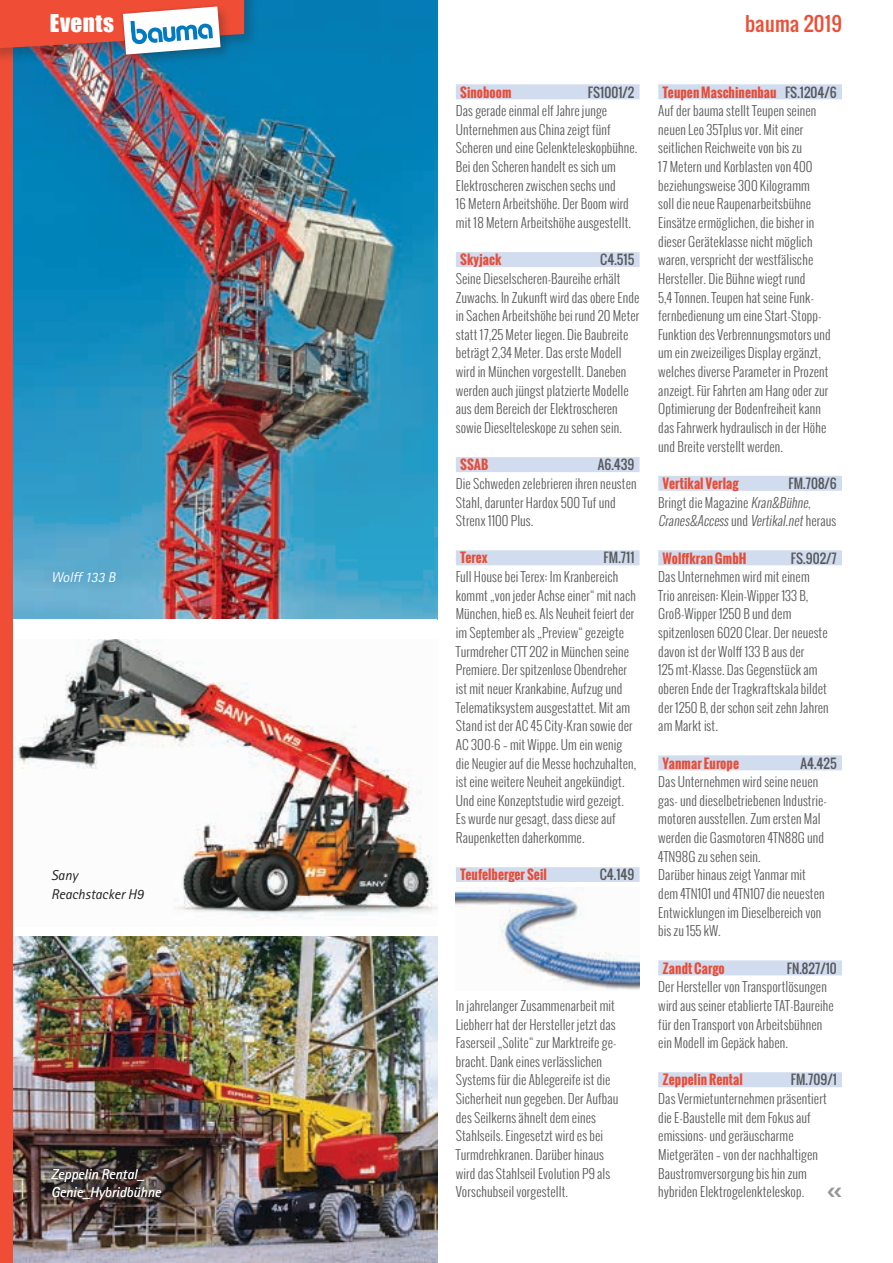
<style>
.page{position:relative;width:893px;height:1263px;background:#fff}
.page>*{position:absolute;margin:0;border:0;box-sizing:border-box;transform-origin:0 0}
.t1{font:22.5px "Impact";letter-spacing:.02em;color:#fff}
.t2{font:19.5px "Oswald";letter-spacing:.015em;color:#ef4d35}
.t3{font:italic 14.25px/18.6px "Rotis Sans Serif";color:#fff}
.t4{font:italic 14.25px/18.6px "Rotis Sans Serif";color:#231f20}
.t5{font:300 13.05px/18.6px "Oswald";letter-spacing:.005em;color:#57585a}
.t6{font:700 13.05px "Oswald";letter-spacing:.005em;color:#e74d37}
.t7{font:italic 300 13.05px/18.6px "Oswald";color:#57585a}
.t8{font:13.05px "Oswald";letter-spacing:.005em;color:#57585a}
.s1{font-weight:700;color:#e74d37}
.s2{font-weight:400}
.s3{font-weight:400;font-style:normal}
.s4{font-style:normal}
</style>
<div class="page">
<img style="left:13px;top:0;width:424px;height:619px">
<img style="left:13px;top:639px;width:424px;height:281px">
<img style="left:13px;top:936px;width:424px;height:327px">
<div style="left:456px;top:84px;width:183px;height:15px;background:#d1dcef"></div>
<div style="left:456px;top:252px;width:183px;height:15px;background:#d1dcef"></div>
<div style="left:456px;top:457px;width:183px;height:15px;background:#d1dcef"></div>
<div style="left:456px;top:550px;width:183px;height:15px;background:#d1dcef"></div>
<div style="left:456px;top:867px;width:183px;height:15px;background:#d1dcef"></div>
<img style="left:456px;top:887px;width:183px;height:103px">
<div style="left:658px;top:84px;width:184px;height:15px;background:#d1dcef"></div>
<div style="left:658px;top:476px;width:184px;height:15px;background:#d1dcef"></div>
<div style="left:658px;top:550px;width:184px;height:15px;background:#d1dcef"></div>
<div style="left:658px;top:755px;width:184px;height:15px;background:#d1dcef"></div>
<div style="left:658px;top:960px;width:184px;height:15px;background:#d1dcef"></div>
<div style="left:658px;top:1072px;width:184px;height:15px;background:#d1dcef"></div>
<div style="left:0;top:0;width:13px;height:1263px;background:#ef4d35"></div>
<div style="left:0;top:0;width:259px;height:63px;background:#231f20;opacity:.25"></div>
<div style="left:121px;top:5px;width:112px;height:62px;background:#231f20;opacity:.25"></div>
<img style="left:0;top:0;width:244px;height:58px">
<div style="left:44px;top:563px;width:81px;height:29px;background:#0073bc;opacity:.4"></div>
<div style="left:43px;top:1159px;width:127px;height:50px;background:#231f20;opacity:.85"></div>
<h1 class="t1" style="left:50px;top:6px;width:66px">Events</h1>
<h2 class="t2" style="left:745px;top:9px;width:98px">bauma 2019</h2>
<p class="t3" style="left:51px;top:568px;width:66px">Wolff 133 B</p>
<p class="t4" style="left:51px;top:866px;width:94px">Sany<br>Reachstacker H9</p>
<p class="t3" style="left:51px;top:1165px;width:111px">Zeppelin Rental_<br>Genie_Hybridbühne</p>
<p class="t6" style="left:460px;top:82px;width:53px">Sinoboom</p>
<p class="t8" style="left:588px;top:82px;width:48px">FS1001/2</p>
<p class="t5" style="left:456px;top:101px;width:183px">Das gerade einmal elf Jahre junge Unternehmen aus China zeigt fünf Scheren und eine Gelenkteleskopbühne.<br>Bei den Scheren handelt es sich um Elektroscheren zwischen sechs und<br>16 Metern Arbeitshöhe. Der Boom wird mit 18 Metern Arbeitshöhe ausgestellt.</p>
<p class="t6" style="left:460px;top:250px;width:43px">Skyjack</p>
<p class="t8" style="left:600px;top:250px;width:36px">C4.515</p>
<p class="t5" style="left:456px;top:269px;width:185px">Seine Dieselscheren-Baureihe erhält Zuwachs. In Zukunft wird das obere Ende in Sachen Arbeitshöhe bei rund 20 Meter statt 17,25 Meter liegen. Die Baubreite beträgt 2,34 Meter. Das erste Modell wird in München vorgestellt. Daneben werden auch jüngst platzierte Modelle aus dem Bereich der Elektroscheren sowie Dieselteleskope zu sehen sein.</p>
<p class="t6" style="left:460px;top:455px;width:30px">SSAB</p>
<p class="t8" style="left:598px;top:455px;width:38px">A6.439</p>
<p class="t5" style="left:456px;top:474px;width:182px">Die Schweden zelebrieren ihren neusten<br>Stahl, darunter Hardox 500 Tuf und<br>Strenx 1100 Plus.</p>
<p class="t6" style="left:460px;top:548px;width:29px">Terex</p>
<p class="t8" style="left:604px;top:548px;width:32px">FM.711</p>
<p class="t5" style="left:456px;top:567px;width:182px">Full House bei Terex: Im Kranbereich kommt ,,von jeder Achse einer“ mit nach München, hieß es. Als Neuheit feiert der im September als ,,Preview“ gezeigte Turmdreher CTT 202 in München seine Premiere. Der spitzenlose Obendreher ist mit neuer Krankabine, Aufzug und Telematiksystem ausgestattet. Mit am Stand ist der AC 45 City-Kran sowie der AC 300-6 – mit Wippe. Um ein wenig die Neugier auf die Messe hochzuhalten, ist eine weitere Neuheit angekündigt.<br>Und eine Konzeptstudie wird gezeigt.<br>Es wurde nur gesagt, dass diese auf Raupenketten daherkomme.</p>
<p class="t6" style="left:460px;top:865px;width:88px">Teufelberger Seil</p>
<p class="t8" style="left:600px;top:865px;width:36px">C4.149</p>
<p class="t5" style="left:456px;top:996px;width:164px">In jahrelanger Zusammenarbeit mit Liebherr hat der Hersteller jetzt das Faserseil ,,Solite“ zur Marktreife ge&shy;bracht. Dank eines verlässlichen Systems für die Ablegereife ist die Sicherheit nun gegeben. Der Aufbau des Seilkerns ähnelt dem eines Stahlseils. Eingesetzt wird es bei Turmdrehkranen. Darüber hinaus wird das Stahlseil Evolution P9 als Vorschubseil vorgestellt.</p>
<p class="t5" style="left:658px;top:83px;width:180px;text-indent:4px"><span class="s1">Teupen Maschinenbau</span> <span class="s2">FS.1204/6<br></span>Auf der bauma stellt Teupen seinen neuen Leo 35Tplus vor. Mit einer seitlichen Reichweite von bis zu<br>1 7 Metern und Korblasten von 400 beziehungsweise 300 Kilogramm<br>soll die neue Raupenarbeitsbühne Einsätze ermöglichen, die bisher in dieser Geräteklasse nicht möglich waren, verspricht der westfälische Hersteller. Die Bühne wiegt rund<br>5,4 Tonnen. Teupen hat seine Funk&shy;fernbedienung um eine Start-Stopp-Funktion des Verbrennungsmotors und um ein zweizeiliges Display ergänzt, welches diverse Parameter in Prozent anzeigt. Für Fahrten am Hang oder zur Optimierung der Bodenfreiheit kann das Fahrwerk hydraulisch in der Höhe und Breite verstellt werden.</p>
<p class="t6" style="left:662px;top:474px;width:78px">Vertikal Verlag</p>
<p class="t7" style="left:658px;top:474px;width:180px;text-indent:130px"><span class="s3">FM.708/6<br></span><span class="s4">Bringt die Magazine</span> Kran&amp;Bühne<span class="s4">,<br></span>Cranes&amp;Access<span class="s4">u n d</span> Vertikal.net<span class="s4">h e r a u s</span></p>
<p class="t6" style="left:662px;top:548px;width:85px">Wolffkran GmbH</p>
<p class="t8" style="left:791px;top:548px;width:48px">FS.902/7</p>
<p class="t5" style="left:658px;top:567px;width:172px">Das Unternehmen wird mit einem<br>Trio anreisen: Klein-Wipper 133 B,<br>Groß-Wipper 1250 B und dem spitzenlosen 6020 Clear. Der neueste davon ist der Wolff 133 B aus der<br>125 mt-Klasse. Das Gegenstück am oberen Ende der Tragkraftskala bildet der 1250 B, der schon seit zehn Jahren am Markt ist.</p>
<p class="t6" style="left:662px;top:753px;width:78px">Yanmar Europe</p>
<p class="t8" style="left:800px;top:753px;width:38px">A4.425</p>
<p class="t5" style="left:658px;top:772px;width:170px">Das Unternehmen wird seine neuen gas- und dieselbetriebenen Industrie&shy;motoren ausstellen. Zum ersten Mal werden die Gasmotoren 4TN88G und<br>4TN98G zu sehen sein.<br>Darüber hinaus zeigt Yanmar mit dem 4TN101 und 4TN107 die neuesten<br>Entwicklungen im Dieselbereich von bis zu 155 kW.</p>
<p class="t6" style="left:662px;top:958px;width:64px">Zandt Cargo</p>
<p class="t8" style="left:787px;top:958px;width:52px">FN.827/10</p>
<p class="t5" style="left:658px;top:977px;width:177px">Der Hersteller von Transportlösungen wird aus seiner etablierte TAT-Baureihe für den Transport von Arbeitsbühnen ein Modell im Gepäck haben.</p>
<p class="t6" style="left:662px;top:1070px;width:82px">Zeppelin Rental</p>
<p class="t8" style="left:791px;top:1070px;width:47px">FM.709/1</p>
<p class="t5" style="left:658px;top:1089px;width:170px">Das Vermietunternehmen präsentiert die E-Baustelle mit dem Fokus auf emissions- und geräuscharme Mietgeräten – von der nachhaltigen Baustromversorgung bis hin zum hybriden Elektrogelenkteleskop.</p>
</div>
